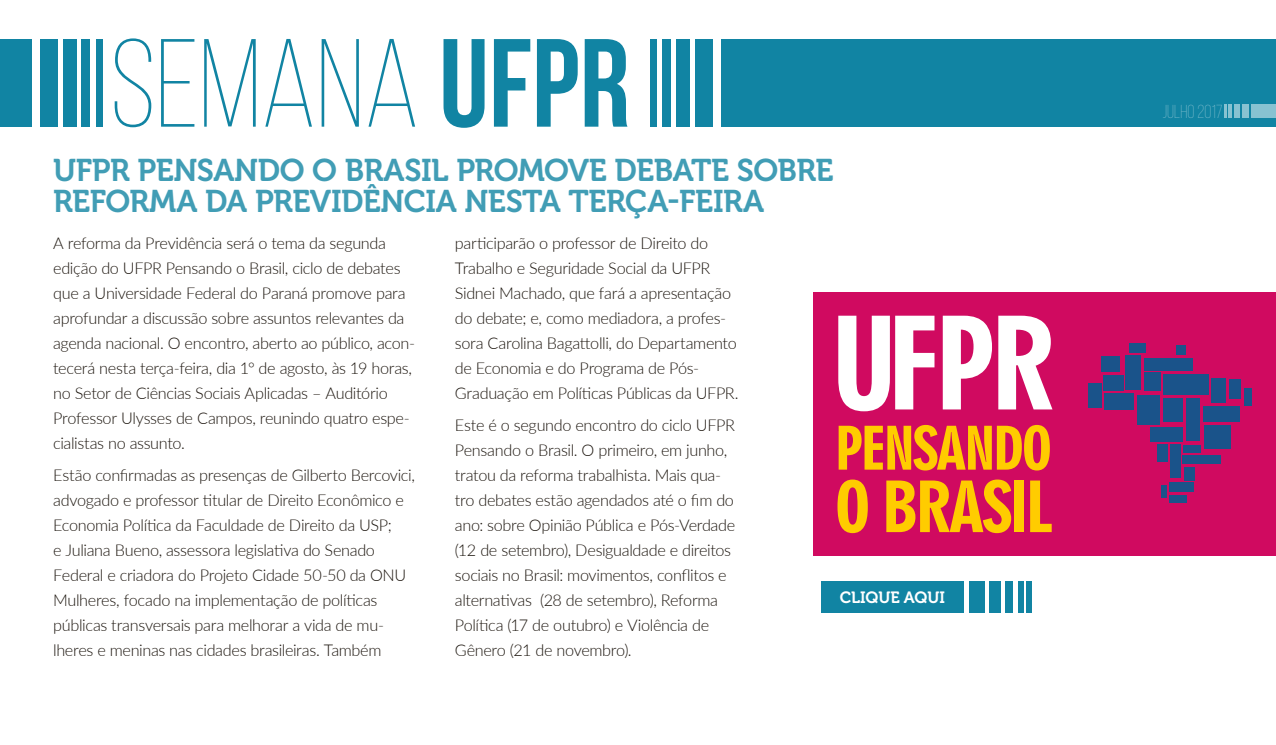
<style>
.page{position:relative;width:1276px;height:745px;background:#fff}
.page>*{position:absolute;margin:0;border:0;box-sizing:border-box;transform-origin:0 0}
.t1{font:300 125px "Bebas Neue";color:#1184a3}
.t2{font:31.25px/31.2px "Museo 700";letter-spacing:-.02em;color:#419db5}
.t3{font:300 18.75px "Bebas Neue";color:#88c2d1}
.t4{font:300 16.25px/25px "Lato";letter-spacing:-.02em;color:#1d160f}
.t5{font:16.25px "Museo 700";letter-spacing:-.005em;color:#fff}
.s1{font-weight:700}
</style>
<div class="page">
<div style="left:96px;top:39px;width:7px;height:88px;background:#1184a3"></div>
<div style="left:81px;top:39px;width:9px;height:88px;background:#1184a3"></div>
<div style="left:63px;top:39px;width:13px;height:88px;background:#1184a3"></div>
<div style="left:40px;top:39px;width:18px;height:88px;background:#1184a3"></div>
<div style="left:0;top:39px;width:31px;height:88px;background:#1184a3"></div>
<div style="left:650px;top:39px;width:6px;height:88px;background:#1184a3"></div>
<div style="left:662px;top:39px;width:9px;height:88px;background:#1184a3"></div>
<div style="left:676px;top:39px;width:14px;height:88px;background:#1184a3"></div>
<div style="left:695px;top:39px;width:18px;height:88px;background:#1184a3"></div>
<div style="left:721px;top:39px;width:555px;height:88px;background:#1184a3"></div>
<svg style="left:1224px;top:105px;width:2px;height:13px"></svg>
<hr style="left:1228px;top:105px;width:4px;height:13px;background:#88c2d1">
<div style="left:1234px;top:105px;width:5px;height:13px;background:#88c2d1"></div>
<div style="left:1242px;top:105px;width:6px;height:13px;background:#88c2d1"></div>
<div style="left:1251px;top:105px;width:25px;height:13px;background:#88c2d1"></div>
<div style="left:1017px;top:581px;width:6px;height:31px;background:#1184a3"></div>
<div style="left:1026px;top:581px;width:6px;height:31px;background:#1184a3"></div>
<div style="left:1005px;top:581px;width:7px;height:31px;background:#1184a3"></div>
<div style="left:989px;top:581px;width:11px;height:31px;background:#1184a3"></div>
<div style="left:970px;top:581px;width:15px;height:31px;background:#1184a3"></div>
<div style="left:821px;top:581px;width:142px;height:31px;background:#1184a3"></div>
<div style="left:813px;top:292px;width:463px;height:264px;background:#d00a60"></div>
<svg style="left:838px;top:315px;width:96px;height:96px"></svg>
<svg style="left:942px;top:315px;width:50px;height:94px"></svg>
<svg style="left:998px;top:315px;width:54px;height:94px"></svg>
<svg style="left:838px;top:424px;width:212px;height:46px"></svg>
<svg style="left:837px;top:479px;width:31px;height:53px"></svg>
<svg style="left:886px;top:479px;width:125px;height:53px"></svg>
<div style="left:1014px;top:480px;width:10px;height:51px;background:#fc0"></div>
<svg style="left:1030px;top:480px;width:21px;height:51px"></svg>
<div style="left:1088px;top:383px;width:13px;height:24px;background:#1a538a"></div>
<div style="left:1101px;top:356px;width:19px;height:15px;background:#1a538a"></div>
<div style="left:1103px;top:375px;width:20px;height:15px;background:#1a538a"></div>
<div style="left:1104px;top:392px;width:29px;height:17px;background:#1a538a"></div>
<div style="left:1125px;top:355px;width:16px;height:35px;background:#1a538a"></div>
<div style="left:1129px;top:343px;width:17px;height:10px;background:#1a538a"></div>
<div style="left:1144px;top:357px;width:49px;height:13px;background:#1a538a"></div>
<div style="left:1176px;top:345px;width:9px;height:9px;background:#1a538a"></div>
<div style="left:1144px;top:372px;width:16px;height:19px;background:#1a538a"></div>
<div style="left:1163px;top:374px;width:45px;height:21px;background:#1a538a"></div>
<div style="left:1137px;top:394px;width:22px;height:30px;background:#1a538a"></div>
<div style="left:1163px;top:398px;width:19px;height:23px;background:#1a538a"></div>
<div style="left:1211px;top:378px;width:15px;height:24px;background:#1a538a"></div>
<div style="left:1229px;top:379px;width:11px;height:19px;background:#1a538a"></div>
<div style="left:1244px;top:388px;width:8px;height:17px;background:#1a538a"></div>
<div style="left:1202px;top:406px;width:37px;height:15px;background:#1a538a"></div>
<div style="left:1186px;top:398px;width:14px;height:42px;background:#1a538a"></div>
<div style="left:1150px;top:427px;width:32px;height:14px;background:#1a538a"></div>
<div style="left:1203px;top:425px;width:27px;height:23px;background:#1a538a"></div>
<div style="left:1157px;top:444px;width:10px;height:18px;background:#1a538a"></div>
<div style="left:1170px;top:443px;width:10px;height:34px;background:#1a538a"></div>
<div style="left:1183px;top:444px;width:18px;height:8px;background:#1a538a"></div>
<div style="left:1182px;top:455px;width:38px;height:9px;background:#1a538a"></div>
<div style="left:1183px;top:466px;width:11px;height:14px;background:#1a538a"></div>
<div style="left:1169px;top:482px;width:24px;height:10px;background:#1a538a"></div>
<div style="left:1169px;top:495px;width:18px;height:7px;background:#1a538a"></div>
<div style="left:1161px;top:485px;width:6px;height:12px;background:#1a538a"></div>
<h1 class="t1" style="left:110px;top:17px;width:521px">SEMANA <span class="s1">UFPR</span></h1>
<h2 class="t2" style="left:53px;top:155px;width:782px">UFPR PENSANDO O BRASIL PROMOVE DEBATE SOBRE<br>REFORMA DA PREVIDÊNCIA NESTA TERÇA-FEIRA</h2>
<p class="t4" style="left:53px;top:230px;width:364px">A reforma da Previdência será o tema da segunda edição do UFPR Pensando o Brasil, ciclo de debates que a Universidade Federal do Paraná promove para aprofundar a discussão sobre assuntos relevantes da agenda nacional. O encontro, aberto ao público, acon&shy;tecerá nesta terça-feira, dia 1° de agosto, às 19 horas, no Setor de Ciências Sociais Aplicadas – Auditório Professor Ulysses de Campos, reunindo quatro espe&shy;cialistas no assunto.</p>
<p class="t4" style="left:53px;top:462px;width:363px">Estão confirmadas as presenças de Gilberto Bercovici, advogado e professor titular de Direito Econômico e Economia Política da Faculdade de Direito da USP;<br>e Juliana Bueno, assessora legislativa do Senado Federal e criadora do Projeto Cidade 50-50 da ONU Mulheres, focado na implementação de políticas públicas transversais para melhorar a vida de mu&shy;lheres e meninas nas cidades brasileiras. Também</p>
<p class="t4" style="left:455px;top:230px;width:285px">participarão o professor de Direito do Trabalho e Seguridade Social da UFPR Sidnei Machado, que fará a apresentação do debate; e, como mediadora, a profes&shy;sora Carolina Bagattolli, do Departamento de Economia e do Programa de Pós-Graduação em Políticas Públicas da UFPR.</p>
<p class="t4" style="left:455px;top:412px;width:282px">Este é o segundo encontro do ciclo UFPR Pensando o Brasil. O primeiro, em junho, tratou da reforma trabalhista. Mais qua&shy;tro debates estão agendados até o fim do ano: sobre Opinião Pública e Pós-Verdade (12 de setembro), Desigualdade e direitos sociais no Brasil: movimentos, conflitos e alternativas (28 de setembro), Reforma Política (17 de outubro) e Violência de Gênero (21 de novembro).</p>
<p class="t5" style="left:839px;top:588px;width:107px">CLIQUE AQUI</p>
<p class="t3" style="left:1162px;top:101px;width:62px">JULHO 2017</p>
</div>
